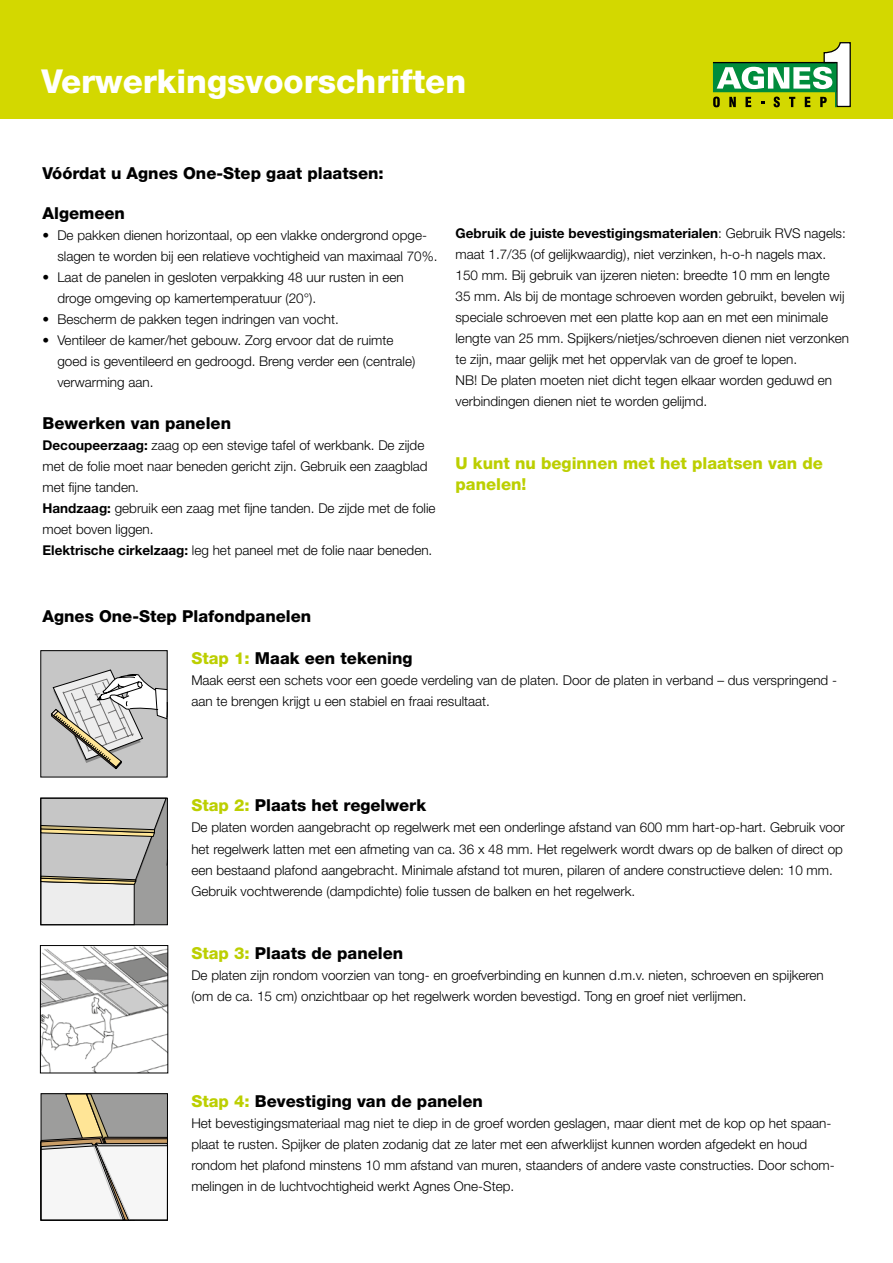
<style>
.page{position:relative;width:893px;height:1263px;background:#fff}
.page>*{position:absolute;margin:0;border:0;box-sizing:border-box;transform-origin:0 0}
.t1{font:800 33px "Helvetica Neue LT Std";color:#fff}
.t2{font:800 16.5px "Helvetica Neue LT Std";color:#000}
.t3{font:800 16.5px/21px "Helvetica Neue LT Std";color:#bccf00}
.t4{font:300 13.5px/21px "Helvetica Neue LT Std";color:#000}
.s1{font-weight:700}
.s2{color:#bccf00}
</style>
<div class="page">
<div style="left:42px;top:650px;width:126px;height:126px;background:#c6c6c6"></div>
<svg style="left:51px;top:670px;width:115px;height:99px"></svg>
<svg style="left:42px;top:800px;width:124px;height:123px;background:#c0beba"></svg>
<div style="left:40px;top:798px;width:128px;height:127px;border:1px solid #000"></div>
<img style="left:42px;top:947px;width:124px;height:124px">
<div style="left:40px;top:945px;width:128px;height:128px;border:1px solid #000"></div>
<svg style="left:40px;top:1094px;width:128px;height:127px"></svg>
<div style="left:41px;top:1093px;width:127px;height:127px;border:1px solid #000"></div>
<div style="left:0;top:0;width:893px;height:119px;background:#d3d800"></div>
<svg style="left:713px;top:42px;width:138px;height:65px"></svg>
<hr style="left:835px;top:63px;width:1px;height:44px;background:#008c3c">
<hr style="left:713px;top:62px;width:124px;height:1px;background:#000">
<h1 class="t1" style="left:41px;top:62px;width:426px">Verwerkingsvoorschriften</h1>
<p class="t2" style="left:43px;top:163px;width:343px">Vóórdat u Agnes One-Step gaat plaatsen:</p>
<p class="t2" style="left:43px;top:203px;width:84px">Algemeen</p>
<p class="t4" style="left:57px;top:224px;width:382px;text-indent:-15px">• De pakken dienen horizontaal, op een vlakke ondergrond opge&shy;slagen te worden bij een relatieve vochtigheid van maximaal 70%.</p>
<p class="t4" style="left:57px;top:266px;width:348px;text-indent:-15px">• Laat de panelen in gesloten verpakking 48 uur rusten in een droge omgeving op kamertemperatuur (20°).</p>
<p class="t4" style="left:43px;top:309px;width:298px">• Bescherm de pakken tegen indringen van vocht.</p>
<p class="t4" style="left:57px;top:330px;width:359px;text-indent:-15px">• Ventileer de kamer/het gebouw. Zorg ervoor dat de ruimte goed is geventileerd en gedroogd. Breng verder een (centrale) verwarming aan.</p>
<p class="t2" style="left:43px;top:413px;width:190px">Bewerken van panelen</p>
<p class="t4" style="left:43px;top:434px;width:395px"><span class="s1">Decoupeerzaag:</span> zaag op een stevige tafel of werkbank. De zijde met de folie moet naar beneden gericht zijn. Gebruik een zaagblad met fijne tanden.<br><span class="s1">Handzaag:</span> gebruik een zaag met fijne tanden. De zijde met de folie moet boven liggen.<br><span class="s1">Elektrische cirkelzaag:</span> leg het paneel met de folie naar beneden.</p>
<p class="t4" style="left:455px;top:222px;width:395px"><span class="s1">Gebruik de juiste bevestigingsmaterialen</span>: Gebruik RVS nagels: maat 1.7/35 (of gelijkwaardig), niet verzinken, h-o-h nagels max.<br>150 mm. Bij gebruik van ijzeren nieten: breedte 10 mm en lengte<br>35 mm. Als bij de montage schroeven worden gebruikt, bevelen wij speciale schroeven met een platte kop aan en met een minimale lengte van 25 mm. Spijkers/nietjes/schroeven dienen niet verzonken te zijn, maar gelijk met het oppervlak van de groef te lopen.<br>NB! De platen moeten niet dicht tegen elkaar worden geduwd en verbindingen dienen niet te worden gelijmd.</p>
<p class="t3" style="left:455px;top:453px;width:369px">U kunt nu beginnen met het plaatsen van de panelen!</p>
<p class="t2" style="left:43px;top:606px;width:270px">Agnes One-Step Plafondpanelen</p>
<p class="t2" style="left:191px;top:648px;width:223px"><span class="s2">Stap 1:</span> Maak een tekening</p>
<p class="t4" style="left:191px;top:669px;width:647px">Maak eerst een schets voor een goede verdeling van de platen. Door de platen in verband – dus verspringend - aan te brengen krijgt u een stabiel en fraai resultaat.</p>
<p class="t2" style="left:191px;top:796px;width:236px"><span class="s2">Stap 2:</span> Plaats het regelwerk</p>
<p class="t4" style="left:191px;top:817px;width:655px">De platen worden aangebracht op regelwerk met een onderlinge afstand van 600 mm hart-op-hart. Gebruik voor het regelwerk latten met een afmeting van ca. 36 x 48 mm. Het regelwerk wordt dwars op de balken of direct op een bestaand plafond aangebracht. Minimale afstand tot muren, pilaren of andere constructieve delen: 10 mm.<br>Gebruik vochtwerende (dampdichte) folie tussen de balken en het regelwerk.</p>
<p class="t2" style="left:191px;top:943px;width:213px"><span class="s2">Stap 3:</span> Plaats de panelen</p>
<p class="t4" style="left:191px;top:965px;width:634px">De platen zijn rondom voorzien van tong- en groefverbinding en kunnen d.m.v. nieten, schroeven en spijkeren (om de ca. 15 cm) onzichtbaar op het regelwerk worden bevestigd. Tong en groef niet verlijmen.</p>
<p class="t2" style="left:191px;top:1091px;width:293px"><span class="s2">Stap 4:</span> Bevestiging van de panelen</p>
<p class="t4" style="left:191px;top:1112px;width:645px">Het bevestigingsmateriaal mag niet te diep in de groef worden geslagen, maar dient met de kop op het spaan&shy;plaat te rusten. Spijker de platen zodanig dat ze later met een afwerklijst kunnen worden afgedekt en houd rondom het plafond minstens 10 mm afstand van muren, staanders of andere vaste constructies. Door schom&shy;melingen in de luchtvochtigheid werkt Agnes One-Step.</p>
</div>
